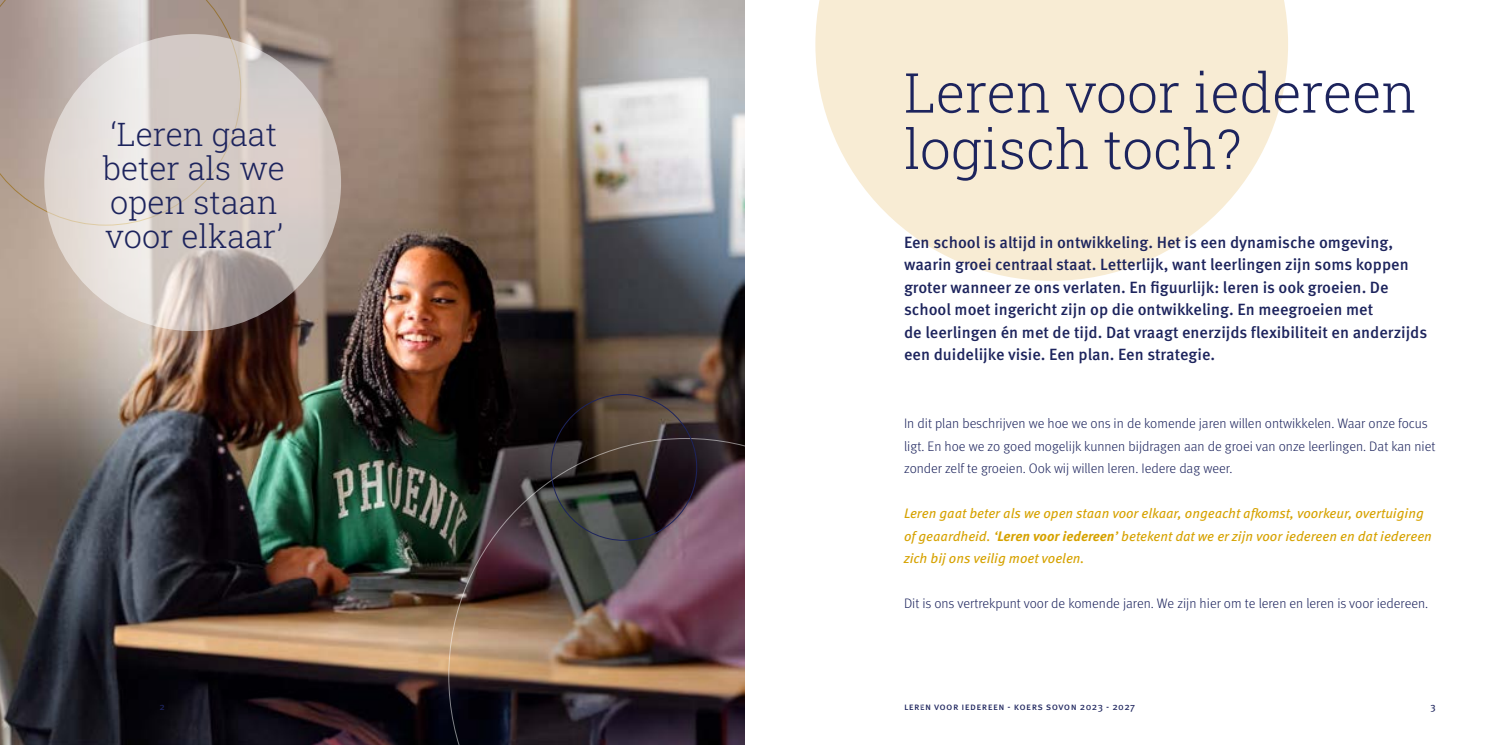
<style>
.page{position:relative;width:1489px;height:745px;background:#fff}
.page>*{position:absolute;margin:0;border:0;box-sizing:border-box;transform-origin:0 0}
.t1{font:300 55px/56.2px "Roboto Slab";color:#1d245d}
.t2{font:300 32.5px/33.8px "Roboto Slab";color:#1d245d}
.t3{font:500 16.25px/22.5px "Meta Pro";color:#1d245d}
.t4{font:300 13.75px/22.5px "Meta Pro";color:#1d245d}
.t5{font:italic 13.75px/22.5px "Meta Pro";color:#d6a200}
.t6{font:10px "Meta Pro";letter-spacing:.04em;color:#1d245d}
.s1{font-weight:700}
</style>
<div class="page">
<svg style="left:815px;top:0;width:472px;height:281px;fill:#f8ecd4"></svg>
<img style="left:0;top:0;width:744px;height:744px">
<svg style="left:0;top:0;width:241px;height:225px;background:#b6a7a0"></svg>
<svg style="left:44px;top:34px;width:297px;height:297px;background:#d6cec9"></svg>
<img style="left:448px;top:438px;width:297px;height:306px">
<h2 class="t2" style="left:103px;top:117px;width:183px">‘Leren gaat beter als we open staan voor elkaar’</h2>
<p class="t6" style="left:159px;top:698px;width:7px">2</p>
<h1 class="t1" style="left:904px;top:63px;width:514px">Leren voor iedereen logisch toch?</h1>
<p class="t3" style="left:904px;top:230px;width:524px">Een school is altijd in ontwikkeling. Het is een dynamische omgeving, waarin groei centraal staat. Letterlijk, want leerlingen zijn soms koppen groter wanneer ze ons verlaten. En figuurlijk: leren is ook groeien. De school moet ingericht zijn op die ontwikkeling. En meegroeien met<br>de leerlingen én met de tijd. Dat vraagt enerzijds flexibiliteit en anderzijds een duidelijke visie. Een plan. Een strategie.</p>
<p class="t4" style="left:904px;top:411px;width:533px">In dit plan beschrijven we hoe we ons in de komende jaren willen ontwikkelen. Waar onze focus ligt. En hoe we zo goed mogelijk kunnen bijdragen aan de groei van onze leerlingen. Dat kan niet zonder zelf te groeien. Ook wij willen leren. Iedere dag weer.</p>
<p class="t5" style="left:904px;top:501px;width:529px">Leren gaat beter als we open staan voor elkaar, ongeacht afkomst, voorkeur, overtuiging of geaardheid. ‘<span class="s1">Leren voor iedereen</span>’ betekent dat we er zijn voor iedereen en dat iedereen zich bij ons veilig moet voelen.</p>
<p class="t4" style="left:904px;top:591px;width:525px">Dit is ons vertrekpunt voor de komende jaren. We zijn hier om te leren en leren is voor iedereen.</p>
<p class="t6" style="left:904px;top:698px;width:233px">leren voor iedereen - koers sovon 2023 - 2027</p>
<p class="t6" style="left:1430px;top:698px;width:7px">3</p>
</div>
